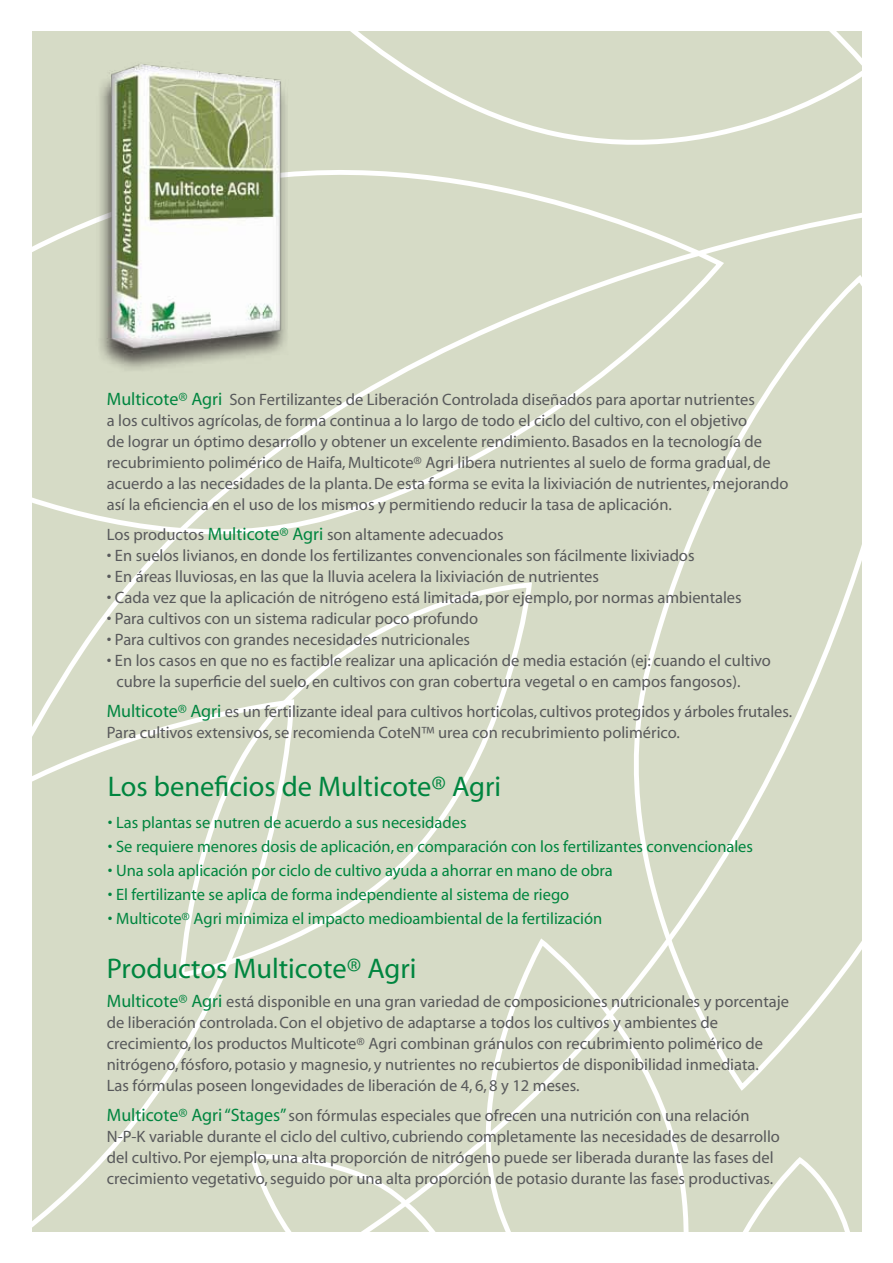
<style>
.page{position:relative;width:893px;height:1263px;background:#fff}
.page>*{position:absolute;margin:0;border:0;box-sizing:border-box;transform-origin:0 0}
.t1{font:28.5px "Myriad";color:#00853f}
.t2{font:16.5px/21px "Myriad";color:#58595b}
.t3{font:16.5px "Myriad";color:#00853f}
.s1{font-size:18px;color:#00853f}
</style>
<div class="page">
<div style="left:32px;top:140px;width:693px;height:60px;background:#d6dbc6"></div>
<div style="left:265px;top:31px;width:596px;height:146px;background:#d6dbc6"></div>
<div style="left:32px;top:200px;width:829px;height:955px;background:#d6dbc6"></div>
<div style="left:32px;top:697px;width:264px;height:534px;background:#d6dbc6"></div>
<svg style="left:456px;top:937px;width:252px;height:294px;background:#d8ddc9"></svg>
<svg style="left:247px;top:1151px;width:232px;height:80px;background:#dadecc"></svg>
<svg style="left:696px;top:1155px;width:165px;height:76px;background:#d8ddc9"></svg>
<img style="left:74px;top:45px;width:251px;height:331px">
<p class="t2" style="left:107px;top:389px;width:683px"><span class="s1">Multicote® Agri</span> Son Fertilizantes de Liberación Controlada diseñados para aportar nutrientes<br>a los cultivos agrícolas, de forma continua a lo largo de todo el ciclo del cultivo, con el objetivo<br>de lograr un óptimo desarrollo y obtener un excelente rendimiento. Basados en la tecnología de recubrimiento polimérico de Haifa, Multicote® Agri libera nutrientes al suelo de forma gradual, de acuerdo a las necesidades de la planta. De esta forma se evita la lixiviación de nutrientes, mejorando así la eficiencia en el uso de los mismos y permitiendo reducir la tasa de aplicación.</p>
<p class="t2" style="left:107px;top:525px;width:398px">Los productos <span class="s1">Multicote® Agri</span> son altamente adecuados</p>
<p class="t2" style="left:107px;top:546px;width:589px">• En suelos livianos, en donde los fertilizantes convencionales son fácilmente lixiviados</p>
<p class="t2" style="left:107px;top:567px;width:494px">• En áreas lluviosas, en las que la lluvia acelera la lixiviación de nutrientes</p>
<p class="t2" style="left:107px;top:588px;width:636px">• Cada vez que la aplicación de nitrógeno está limitada, por ejemplo, por normas ambientales</p>
<p class="t2" style="left:107px;top:609px;width:373px">• Para cultivos con un sistema radicular poco profundo</p>
<p class="t2" style="left:107px;top:630px;width:365px">• Para cultivos con grandes necesidades nutricionales</p>
<p class="t2" style="left:116px;top:651px;width:656px;text-indent:-10px">• En los casos en que no es factible realizar una aplicación de media estación (ej: cuando el cultivo cubre la superficie del suelo, en cultivos con gran cobertura vegetal o en campos fangosos).</p>
<p class="t2" style="left:107px;top:702px;width:687px"><span class="s1">Multicote® Agri</span> es un fertilizante ideal para cultivos horticolas, cultivos protegidos y árboles frutales.<br>Para cultivos extensivos, se recomienda CoteN™ urea con recubrimiento polimérico.</p>
<h1 class="t1" style="left:108px;top:772px;width:395px">Los beneficios de Multicote® Agri</h1>
<p class="t3" style="left:108px;top:814px;width:360px">• Las plantas se nutren de acuerdo a sus necesidades</p>
<p class="t3" style="left:108px;top:838px;width:647px">• Se requiere menores dosis de aplicación, en comparación con los fertilizantes convencionales</p>
<p class="t3" style="left:108px;top:862px;width:506px">• Una sola aplicación por ciclo de cultivo ayuda a ahorrar en mano de obra</p>
<p class="t3" style="left:108px;top:886px;width:463px">• El fertilizante se aplica de forma independiente al sistema de riego</p>
<p class="t3" style="left:108px;top:910px;width:496px">• Multicote® Agri minimiza el impacto medioambiental de la fertilización</p>
<h1 class="t1" style="left:107px;top:954px;width:311px">Productos Multicote® Agri</h1>
<p class="t2" style="left:107px;top:991px;width:684px"><span class="s1">Multicote® Agri</span> está disponible en una gran variedad de composiciones nutricionales y porcentaje de liberación controlada. Con el objetivo de adaptarse a todos los cultivos y ambientes de crecimiento, los productos Multicote® Agri combinan gránulos con recubrimiento polimérico de nitrógeno, fósforo, potasio y magnesio, y nutrientes no recubiertos de disponibilidad inmediata.<br>Las fórmulas poseen longevidades de liberación de 4, 6, 8 y 12 meses.</p>
<p class="t2" style="left:107px;top:1105px;width:675px"><span class="s1">Multicote® Agri “Stages”</span> son fórmulas especiales que ofrecen una nutrición con una relación N-P-K variable durante el ciclo del cultivo, cubriendo completamente las necesidades de desarrollo del cultivo. Por ejemplo, una alta proporción de nitrógeno puede ser liberada durante las fases del crecimiento vegetativo, seguido por una alta proporción de potasio durante las fases productivas.</p>
</div>
